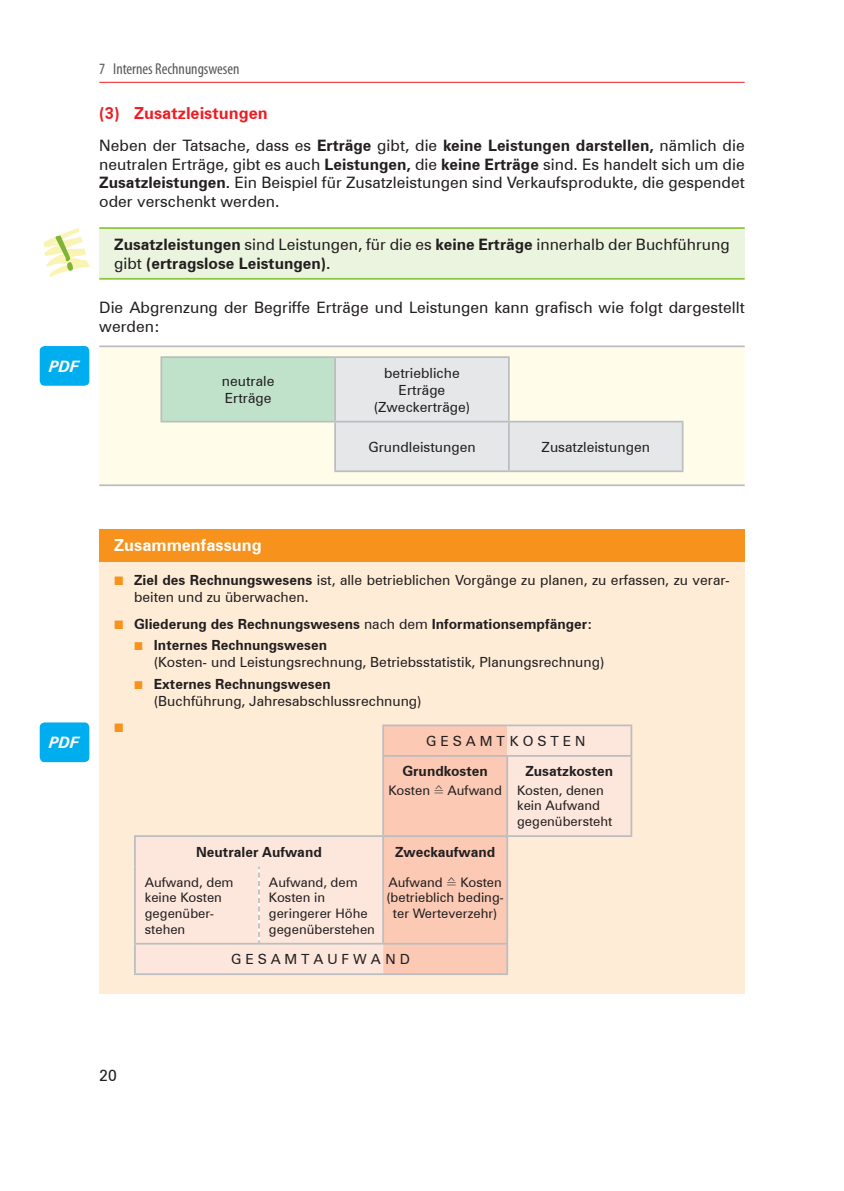
<style>
.page{position:relative;width:844px;height:1191px;background:#fff}
.page>*{position:absolute;margin:0;border:0;box-sizing:border-box;transform-origin:0 0}
.t1{font:700 16.62px "Zurich BT";color:#ee1d23}
.Zusammenfassung{font:700 16.62px "Zurich BT";color:#fff}
.Fließtext{font:15.75px/18.9px "Zurich BT";color:#231f20;text-align:justify}
.Merke_Text{font:700 15.75px/18.9px "Zurich BT";color:#231f20}
.Kolumnentitel_links{font:condensed 15.75px "Myriad Pro";color:#57585a}
.Grundtext_hbf-Mitte{font:italic 700 15.75px "Zurich BT";color:#fff}
.Zusammenfassung-Einz{font:14px/16.8px "Zurich BT";color:#231f20}
.Grundtext_hbf-Mitte-2{font:700 14px "Zurich BT";color:#231f20}
.Grundtext_Mitte{font:14px/16.8px "Zurich BT";color:#231f20}
.Grundtext{font:14px "Zurich BT";color:#231f20}
.Grundtext-2{font:13.12px/15.8px "Zurich BT";color:#231f20}
.t2{font:12.25px "Uni Math";color:#f7931d}
.s1{font-weight:700}
.s2{font-weight:400}
.s3{font-family:"Uni Math";font-size:12.25px;color:#f7931d}
.s4{font-family:"Uni Math";font-weight:400;font-size:12.25px;color:#f7931d}
.s5{font-family:"Uni Math";font-weight:400;font-size:11.38px;color:#f7931d}
.s6{font-family:"Uni Math"}
</style>
<div class="page">
<hr style="left:99px;top:82px;width:645px;height:1px;background:#ee1d23">
<div style="left:99px;top:530px;width:645px;height:32px;background:#f7931d"></div>
<div style="left:99px;top:562px;width:645px;height:50px;background:#feecd7"></div>
<div style="left:99px;top:605px;width:645px;height:34px;background:#feecd7"></div>
<div style="left:99px;top:629px;width:645px;height:32px;background:#feecd7"></div>
<div style="left:99px;top:646px;width:645px;height:32px;background:#feecd7"></div>
<div style="left:99px;top:668px;width:645px;height:31px;background:#feecd7"></div>
<div style="left:99px;top:685px;width:645px;height:31px;background:#feecd7"></div>
<div style="left:99px;top:709px;width:645px;height:284px;background:#feecd7"></div>
<div style="left:99px;top:228px;width:645px;height:51px;background:#ebf4de"></div>
<hr style="left:99px;top:227px;width:645px;height:2px;background:#8bc63e">
<hr style="left:99px;top:278px;width:645px;height:2px;background:#8bc63e">
<div style="left:99px;top:346px;width:645px;height:139px;background:#fffde9"></div>
<div style="left:161px;top:357px;width:174px;height:64px;background:#c0e2ca"></div>
<svg style="left:336px;top:357px;width:346px;height:113px"></svg>
<hr style="left:160px;top:356px;width:175px;height:2px;background:#bcbdc0">
<hr style="left:160px;top:358px;width:2px;height:63px;background:#bcbdc0">
<hr style="left:335px;top:356px;width:174px;height:2px;background:#bcbdc0">
<hr style="left:334px;top:358px;width:2px;height:63px;background:#bcbdc0">
<hr style="left:160px;top:421px;width:175px;height:1px;background:#bcbdc0">
<hr style="left:335px;top:421px;width:173px;height:1px;background:#bcbdc0">
<hr style="left:334px;top:422px;width:2px;height:48px;background:#bcbdc0">
<hr style="left:508px;top:421px;width:175px;height:1px;background:#bcbdc0">
<hr style="left:508px;top:422px;width:1px;height:48px;background:#bcbdc0">
<hr style="left:681px;top:422px;width:2px;height:48px;background:#bcbdc0">
<hr style="left:334px;top:470px;width:174px;height:2px;background:#bcbdc0">
<hr style="left:508px;top:470px;width:175px;height:2px;background:#bcbdc0">
<hr style="left:508px;top:358px;width:1px;height:63px;background:#bcbdc0">
<hr style="left:99px;top:484px;width:645px;height:2px;background:#bcbdc0">
<hr style="left:99px;top:345px;width:645px;height:2px;background:#bcbdc0">
<svg style="left:43px;top:228px;width:48px;height:49px"></svg>
<div style="left:40px;top:346px;width:49px;height:40px;background:#00aeef;border-radius:5px"></div>
<div style="left:40px;top:722px;width:49px;height:40px;background:#00aeef;border-radius:5px"></div>
<svg style="left:136px;top:726px;width:494px;height:248px"></svg>
<hr style="left:382px;top:756px;width:2px;height:79px;background:#bcbdc0">
<hr style="left:383px;top:835px;width:124px;height:2px;background:#bcbdc0">
<hr style="left:507px;top:835px;width:125px;height:2px;background:#bcbdc0">
<hr style="left:506px;top:837px;width:2px;height:29px;background:#bcbdc0">
<hr style="left:506px;top:866px;width:2px;height:76px;background:#bcbdc0">
<hr style="left:383px;top:942px;width:125px;height:2px;background:#bcbdc0">
<hr style="left:506px;top:944px;width:2px;height:29px;background:#bcbdc0">
<hr style="left:383px;top:973px;width:125px;height:2px;background:#bcbdc0">
<hr style="left:382px;top:724px;width:125px;height:2px;background:#bcbdc0">
<hr style="left:382px;top:726px;width:2px;height:29px;background:#bcbdc0">
<hr style="left:507px;top:724px;width:125px;height:2px;background:#bcbdc0">
<hr style="left:630px;top:726px;width:2px;height:29px;background:#bcbdc0">
<hr style="left:382px;top:755px;width:125px;height:1px;background:#bcbdc0">
<hr style="left:507px;top:755px;width:125px;height:1px;background:#bcbdc0">
<hr style="left:134px;top:835px;width:125px;height:2px;background:#bcbdc0">
<hr style="left:134px;top:837px;width:2px;height:29px;background:#bcbdc0">
<hr style="left:259px;top:835px;width:124px;height:2px;background:#bcbdc0">
<hr style="left:382px;top:837px;width:2px;height:29px;background:#bcbdc0">
<hr style="left:134px;top:866px;width:2px;height:76px;background:#bcbdc0">
<hr style="left:382px;top:866px;width:2px;height:76px;background:#bcbdc0">
<hr style="left:134px;top:942px;width:125px;height:2px;background:#bcbdc0">
<hr style="left:134px;top:944px;width:2px;height:29px;background:#bcbdc0">
<hr style="left:259px;top:942px;width:124px;height:2px;background:#bcbdc0">
<hr style="left:134px;top:973px;width:125px;height:2px;background:#bcbdc0">
<hr style="left:259px;top:973px;width:124px;height:2px;background:#bcbdc0">
<svg style="left:258px;top:866px;width:2px;height:76px"></svg>
<hr style="left:630px;top:756px;width:2px;height:79px;background:#bcbdc0">
<hr style="left:506px;top:756px;width:2px;height:79px;background:#bcbdc0">
<p class="Grundtext_hbf-Mitte" style="left:49px;top:357px;width:32px">PDF</p>
<p class="Kolumnentitel_links" style="left:99px;top:61px;width:142px">7 Internes Rechnungswesen</p>
<p class="t1" style="left:99px;top:103px;width:170px">(3) Zusatzleistungen</p>
<p class="Fließtext" style="left:99px;top:135px;width:646px">Neben der Tatsache, dass es <span class="s1">Erträge</span> gibt, die <span class="s1">keine Leistungen darstellen,</span> nämlich die neutralen Erträge, gibt es auch <span class="s1">Leistungen,</span> die <span class="s1">keine Erträge</span> sind. Es handelt sich um die <span class="s1">Zusatzleistungen.</span> Ein Beispiel für Zusatzleistungen sind Verkaufsprodukte, die gespendet oder verschenkt werden.</p>
<p class="Merke_Text" style="left:114px;top:235px;width:617px">Zusatzleistungen <span class="s2">sind Leistungen, für die es</span> keine Erträge <span class="s2">innerhalb der Buchführung gibt</span> (ertragslose Leistungen).</p>
<p class="Fließtext" style="left:99px;top:298px;width:646px">Die Abgrenzung der Begriffe Erträge und Leistungen kann grafisch wie folgt dargestellt werden:</p>
<p class="Grundtext_Mitte" style="left:222px;top:373px;width:54px">neutrale<br>Erträge</p>
<p class="Grundtext_Mitte" style="left:373px;top:364px;width:98px;text-align:center">betriebliche<br>Erträge (Zweckerträge)</p>
<p class="Grundtext_Mitte" style="left:368px;top:438px;width:109px">Grundleistungen</p>
<p class="Grundtext_Mitte" style="left:541px;top:438px;width:110px">Zusatzleistungen</p>
<p class="Zusammenfassung" style="left:114px;top:535px;width:149px">Zusammenfassung</p>
<p class="Zusammenfassung-Einz" style="left:134px;top:571px;width:597px;text-indent:-20px"><span class="s3">■</span> <span class="s1">Ziel des Rechnungswesens</span> ist, alle betrieblichen Vorgänge zu planen, zu erfassen, zu verar&shy;beiten und zu überwachen.</p>
<p class="Grundtext_hbf-Mitte-2" style="left:114px;top:615px;width:480px"><span class="s4">■</span> Gliederung des Rechnungswesens <span class="s2">nach dem</span> Informationsempfänger:</p>
<p class="Grundtext_hbf-Mitte-2" style="left:134px;top:637px;width:194px"><span class="s5">■</span> Internes Rechnungswesen</p>
<p class="Zusammenfassung-Einz" style="left:154px;top:653px;width:452px">(Kosten- und Leistungsrechnung, Betriebsstatistik, Planungsrechnung)</p>
<p class="Grundtext_hbf-Mitte-2" style="left:134px;top:675px;width:198px"><span class="s5">■</span> Externes Rechnungswesen</p>
<p class="Zusammenfassung-Einz" style="left:154px;top:692px;width:269px">(Buchführung, Jahresabschlussrechnung)</p>
<p class="t2" style="left:114px;top:721px;width:11px">■</p>
<p class="Grundtext_hbf-Mitte" style="left:49px;top:733px;width:32px">PDF</p>
<p class="Grundtext_Mitte" style="left:426px;top:732px;width:161px">G E S A M T K O S T E N</p>
<p class="Grundtext_hbf-Mitte-2" style="left:402px;top:763px;width:87px">Grundkosten</p>
<p class="Grundtext-2" style="left:388px;top:782px;width:115px">Kosten <span class="s6">≙</span> Aufwand</p>
<p class="Grundtext_hbf-Mitte-2" style="left:525px;top:763px;width:89px">Zusatzkosten</p>
<p class="Grundtext-2" style="left:517px;top:782px;width:97px">Kosten, denen kein Aufwand gegenübersteht</p>
<p class="Grundtext_hbf-Mitte-2" style="left:196px;top:843px;width:127px">Neutraler Aufwand</p>
<p class="Grundtext_hbf-Mitte-2" style="left:395px;top:843px;width:102px">Zweckaufwand</p>
<p class="Grundtext-2" style="left:145px;top:874px;width:90px">Aufwand, dem keine Kosten gegenüber&shy;stehen</p>
<p class="Grundtext-2" style="left:269px;top:874px;width:107px">Aufwand, dem<br>Kosten in geringerer Höhe gegenüberstehen</p>
<p class="Grundtext-2" style="left:386px;top:874px;width:119px;text-align:center">Aufwand <span class="s6">≙</span> Kosten (betrieblich beding&shy;ter Werteverzehr)</p>
<p class="Grundtext" style="left:231px;top:950px;width:180px">G E S A M T A U F W A N D</p>
<p class="Fließtext" style="left:99px;top:1066px;width:19px">20</p>
</div>
